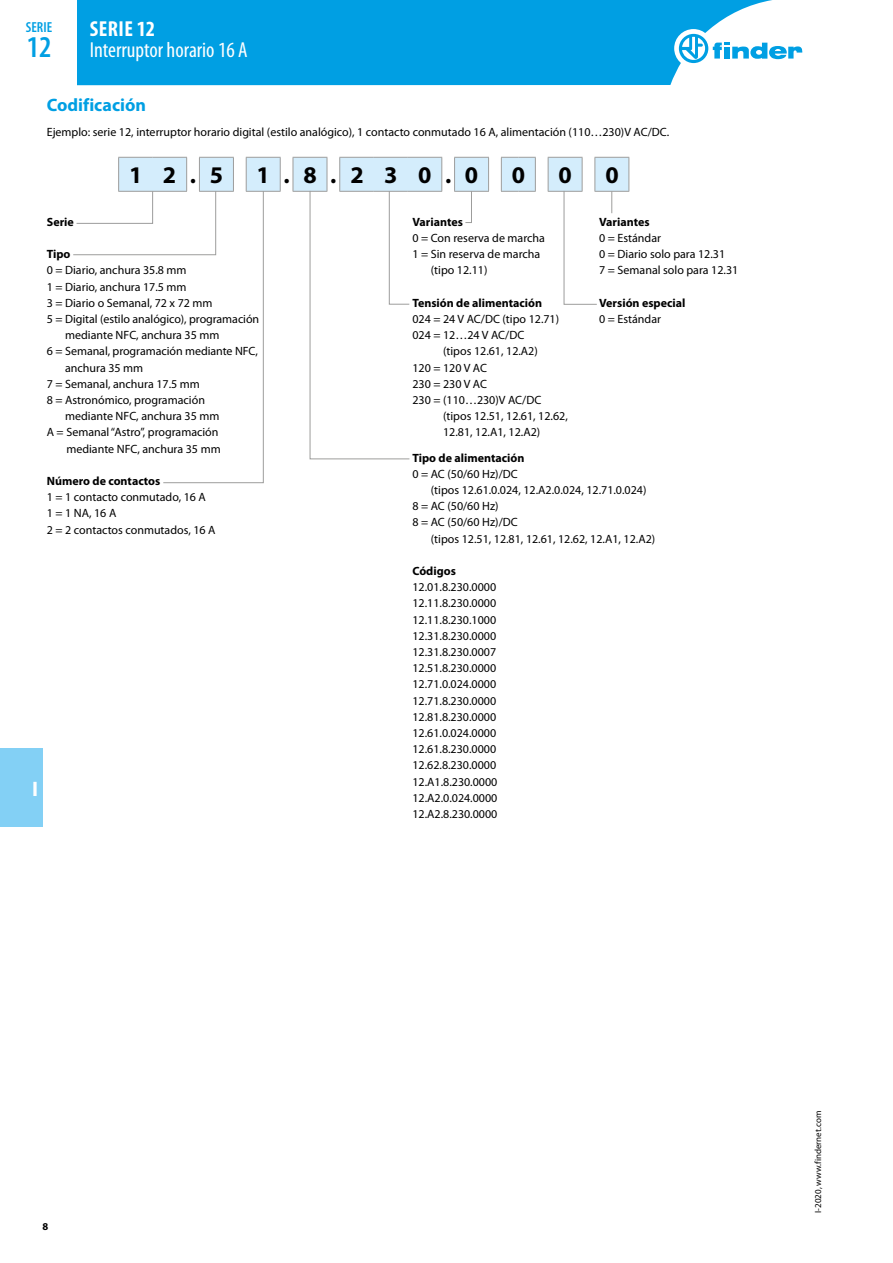
<style>
.page{position:relative;width:893px;height:1263px;background:#fff}
.page>*{position:absolute;margin:0;border:0;box-sizing:border-box;transform-origin:0 0}
.t1{font:600 condensed 30.3px "Myriad Pro";color:#009fe3}
.t2{font:700 24px "Myriad Pro";color:#000}
.t3{font:condensed 21.75px "Myriad Pro";color:#fff}
.t4{font:700 condensed 21.75px "Myriad Pro";letter-spacing:.02em;color:#fff}
.t5{font:700 21px "Myriad Pro";color:#fff}
.t6{font:700 18px "Myriad Pro";color:#009fe3}
.t7{font:600 condensed 14.55px "Myriad Pro";color:#009fe3}
.t8{font:12px/16.2px "Myriad Pro";color:#000}
.t9{font:700 12px "Myriad Pro";color:#000}
.t10{font:700 10.5px "Myriad Pro";color:#000}
.t11{font:9px "Myriad Pro";color:#000}
</style>
<div class="page">
<div style="left:0;top:748px;width:43px;height:79px;background:#83d0f5"></div>
<div style="left:77px;top:0;width:695px;height:85px;background:#009fe3"></div>
<div style="left:674px;top:29px;width:39px;height:39px;background:#fff;border-radius:50%"></div>
<svg style="left:679px;top:34px;width:124px;height:29px"></svg>
<svg style="left:73px;top:157px;width:556px;height:326px"></svg>
<p class="t7" style="left:26px;top:19px;width:28px">SERIE</p>
<h1 class="t1" style="left:27px;top:30px;width:26px">12</h1>
<h3 class="t4" style="left:90px;top:16px;width:67px">SERIE 12</h3>
<h3 class="t3" style="left:90px;top:37px;width:159px">Interruptor horario 16 A</h3>
<h3 class="t5" style="left:32px;top:775px;width:7px">I</h3>
<h3 class="t6" style="left:47px;top:93px;width:101px">Codificación</h3>
<p class="t8" style="left:47px;top:124px;width:624px">Ejemplo: serie 12, interruptor horario digital (estilo analógico), 1 contacto conmutado 16 A, alimentación (110…230)V AC/DC.</p>
<h2 class="t2" style="left:129px;top:160px;width:95px">1 2.5</h2>
<h2 class="t2" style="left:257px;top:160px;width:223px">1.8.2 3 0.0</h2>
<h2 class="t2" style="left:512px;top:160px;width:15px">0</h2>
<h2 class="t2" style="left:559px;top:160px;width:15px">0</h2>
<h2 class="t2" style="left:605px;top:160px;width:15px">0</h2>
<p class="t9" style="left:47px;top:214px;width:29px">Serie</p>
<p class="t9" style="left:47px;top:246px;width:25px">Tipo</p>
<p class="t8" style="left:47px;top:262px;width:141px">0 = Diario, anchura 35.8 mm</p>
<p class="t8" style="left:47px;top:278px;width:141px">1 = Diario, anchura 17.5 mm</p>
<p class="t8" style="left:47px;top:294px;width:167px">3 = Diario o Semanal, 72 x 72 mm</p>
<p class="t8" style="left:47px;top:311px;width:214px">5 = Digital (estilo analógico), programación</p>
<p class="t8" style="left:65px;top:327px;width:156px">mediante NFC, anchura 35 mm</p>
<p class="t8" style="left:47px;top:343px;width:213px">6 = Semanal, programación mediante NFC,</p>
<p class="t8" style="left:65px;top:359px;width:80px">anchura 35 mm</p>
<p class="t8" style="left:47px;top:375px;width:155px">7 = Semanal, anchura 17.5 mm</p>
<p class="t8" style="left:47px;top:392px;width:160px">8 = Astronómico, programación</p>
<p class="t8" style="left:65px;top:408px;width:156px">mediante NFC, anchura 35 mm</p>
<p class="t8" style="left:47px;top:424px;width:173px">A = Semanal “Astro”, programación</p>
<p class="t8" style="left:66px;top:440px;width:156px">mediante NFC, anchura 35 mm</p>
<p class="t9" style="left:47px;top:473px;width:115px">Número de contactos</p>
<p class="t8" style="left:47px;top:489px;width:170px">1 = 1 contacto conmutado, 16 A<br>1 = 1 NA, 16 A<br>2 = 2 contactos conmutados, 16 A</p>
<p class="t9" style="left:412px;top:214px;width:52px">Variantes</p>
<p class="t8" style="left:412px;top:230px;width:134px">0 = Con reserva de marcha</p>
<p class="t8" style="left:412px;top:246px;width:129px">1 = Sin reserva de marcha</p>
<p class="t8" style="left:431px;top:262px;width:58px">(tipo 12.11)</p>
<p class="t9" style="left:412px;top:295px;width:131px">Tensión de alimentación</p>
<p class="t8" style="left:412px;top:311px;width:148px">024 = 24 V AC/DC (tipo 12.71)</p>
<p class="t8" style="left:412px;top:327px;width:113px">024 = 12…24 V AC/DC</p>
<p class="t8" style="left:443px;top:343px;width:96px">(tipos 12.61, 12.A2)</p>
<p class="t8" style="left:412px;top:359px;width:76px">120 = 120 V AC</p>
<p class="t8" style="left:412px;top:375px;width:76px">230 = 230 V AC</p>
<p class="t8" style="left:412px;top:392px;width:130px">230 = (110…230)V AC/DC</p>
<p class="t8" style="left:443px;top:408px;width:126px">(tipos 12.51, 12.61, 12.62,</p>
<p class="t8" style="left:443px;top:424px;width:99px">12.81, 12.A1, 12.A2)</p>
<p class="t9" style="left:599px;top:214px;width:52px">Variantes</p>
<p class="t8" style="left:599px;top:230px;width:141px">0 = Estándar<br>0 = Diario solo para 12.31<br>7 = Semanal solo para 12.31</p>
<p class="t9" style="left:599px;top:295px;width:88px">Versión especial</p>
<p class="t8" style="left:599px;top:311px;width:63px">0 = Estándar</p>
<p class="t9" style="left:412px;top:450px;width:113px">Tipo de alimentación</p>
<p class="t8" style="left:412px;top:465px;width:107px">0 = AC (50/60 Hz)/DC</p>
<p class="t8" style="left:431px;top:482px;width:217px">(tipos 12.61.0.024, 12.A2.0.024, 12.71.0.024)</p>
<p class="t8" style="left:412px;top:498px;width:88px">8 = AC (50/60 Hz)</p>
<p class="t8" style="left:412px;top:514px;width:107px">8 = AC (50/60 Hz)/DC</p>
<p class="t8" style="left:431px;top:530px;width:226px">(tipos 12.51, 12.81, 12.61, 12.62, 12.A1, 12.A2)</p>
<p class="t9" style="left:412px;top:563px;width:45px">Códigos</p>
<p class="t8" style="left:412px;top:579px;width:86px;text-align:justify">12.01.8.230.0000<br>12.11.8.230.0000<br>12.11.8.230.1000<br>12.31.8.230.0000<br>12.31.8.230.0007<br>12.51.8.230.0000<br>12.71.0.024.0000<br>12.71.8.230.0000<br>12.81.8.230.0000<br>12.61.0.024.0000<br>12.61.8.230.0000<br>12.62.8.230.0000<br>12.A1.8.230.0000<br>12.A2.0.024.0000<br>12.A2.8.230.0000</p>
<p class="t10" style="left:43px;top:1219px;width:7px">8</p>
<p class="t11" style="left:812px;top:1213px;width:103px;rotate:-90deg">I-2020, www.findernet.com</p>
</div>
